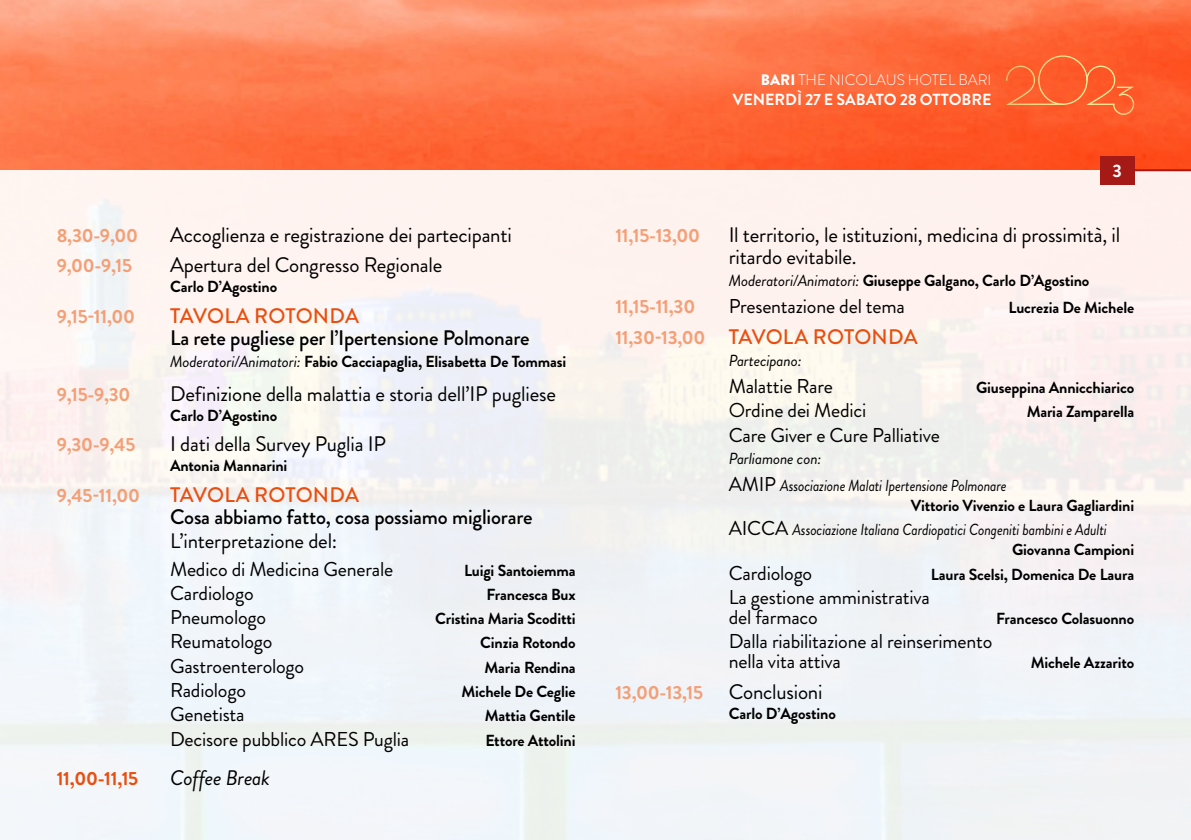
<style>
.page{position:relative;width:1191px;height:840px;background:#fff}
.page>*{position:absolute;margin:0;border:0;box-sizing:border-box;transform-origin:0 0}
.t1{font:21px/22px "Brandon Grotesque";letter-spacing:-.01em;color:#000}
.t2{font:500 21px "Brandon Grotesque";letter-spacing:-.01em;color:#000}
.t3{font:500 21px "Brandon Grotesque";letter-spacing:.005em;color:#e94e0f}
.t4{font:italic 21px "Brandon Grotesque";letter-spacing:-.01em;color:#000}
.t5{font:20px/20px "Brandon Grotesque";letter-spacing:-.01em;color:#000}
.t6{font:700 19px "Brandon Grotesque";letter-spacing:-.01em;color:#f49f76}
.t7{font:700 19px "Brandon Grotesque";letter-spacing:-.01em;color:#e94e0f}
.t8{font:700 18px "Brandon Grotesque";color:#fff}
.t9{font:700 16px "Brandon Grotesque";letter-spacing:-.01em;color:#000}
.t10{font:italic 16px/24.2px "Brandon Grotesque";letter-spacing:-.01em;color:#000;scale:.9 1}
.t11{font:italic 16px/27px "Brandon Grotesque";letter-spacing:-.01em;color:#000}
.t12{font:700 16px "Brandon Grotesque";color:#fff}
.t13{font:300 15.2px "Brandon Grotesque";color:#fff}
.s1{font-weight:400;font-style:italic}
.s2{font-weight:900}
.s3{font-weight:700;font-size:19px;color:#f49f76}
.s4{font-style:normal;font-size:20px}
.s5{font-weight:700;font-style:normal}
.s6{font-weight:400;font-size:21px;color:#000}
</style>
<div class="page">
<img style="left:0;top:0;width:1191px;height:170px">
<div style="left:0;top:170px;width:1191px;height:669px;background:#f3f3f3"></div>
<hr style="left:1128px;top:169px;width:63px;height:2px;background:#a51916">
<div style="left:1100px;top:156px;width:34px;height:28px;background:#a51916"></div>
<svg style="left:1006px;top:55px;width:128px;height:60px;background:#fc6531"></svg>
<p class="t6" style="left:57px;top:222px;width:83px">8,30-9,00</p>
<h1 class="t1" style="left:170px;top:224px;width:343px">Accoglienza e registrazione dei partecipanti</h1>
<p class="t6" style="left:57px;top:252px;width:77px">9,00-9,15</p>
<h1 class="t1" style="left:170px;top:254px;width:274px">Apertura del Congresso Regionale</h1>
<p class="t9" style="left:170px;top:275px;width:109px">Carlo D’Agostino</p>
<p class="t6" style="left:57px;top:303px;width:80px">9,15-11,00</p>
<h1 class="t3" style="left:170px;top:301px;width:190px">TAVOLA ROTONDA</h1>
<h1 class="t2" style="left:170px;top:323px;width:361px">La rete pugliese per l’Ipertensione Polmonare</h1>
<p class="t9" style="left:170px;top:350px;width:398px"><span class="s1">Moderatori/Animatori:</span> Fabio Cacciapaglia, Elisabetta De Tommasi</p>
<p class="t6" style="left:57px;top:380px;width:75px">9,15-9,30</p>
<h1 class="t1" style="left:170px;top:382px;width:387px">Definizione della malattia e storia dell’IP pugliese</h1>
<p class="t9" style="left:170px;top:403px;width:109px">Carlo D’Agostino</p>
<p class="t6" style="left:57px;top:431px;width:80px">9,30-9,45</p>
<h1 class="t1" style="left:170px;top:433px;width:217px">I dati della Survey Puglia IP</h1>
<p class="t9" style="left:170px;top:454px;width:119px">Antonia Mannarini</p>
<p class="t6" style="left:57px;top:481px;width:85px">9,45-11,00</p>
<h1 class="t3" style="left:170px;top:479px;width:190px">TAVOLA ROTONDA</h1>
<h1 class="t2" style="left:170px;top:501px;width:364px">Cosa abbiamo fatto, cosa possiamo migliorare</h1>
<h1 class="t1" style="left:170px;top:530px;width:169px">L’interpretazione del:</h1>
<p class="t5" style="left:170px;top:558px;width:225px">Medico di Medicina Generale</p>
<p class="t9" style="left:464px;top:558px;width:113px">Luigi Santoiemma</p>
<p class="t5" style="left:170px;top:583px;width:85px">Cardiologo</p>
<p class="t9" style="left:486px;top:583px;width:91px">Francesca Bux</p>
<p class="t5" style="left:170px;top:607px;width:98px">Pneumologo</p>
<p class="t9" style="left:435px;top:607px;width:142px">Cristina Maria Scoditti</p>
<p class="t5" style="left:170px;top:631px;width:104px">Reumatologo</p>
<p class="t9" style="left:480px;top:631px;width:97px">Cinzia Rotondo</p>
<p class="t5" style="left:170px;top:655px;width:136px">Gastroenterologo</p>
<p class="t9" style="left:484px;top:655px;width:92px">Maria Rendina</p>
<p class="t5" style="left:170px;top:680px;width:77px">Radiologo</p>
<p class="t9" style="left:461px;top:680px;width:116px">Michele De Ceglie</p>
<p class="t5" style="left:170px;top:704px;width:76px">Genetista</p>
<p class="t9" style="left:485px;top:704px;width:92px">Mattia Gentile</p>
<p class="t5" style="left:170px;top:728px;width:240px">Decisore pubblico ARES Puglia</p>
<p class="t9" style="left:485px;top:728px;width:92px">Ettore Attolini</p>
<p class="t7" style="left:57px;top:764px;width:83px">11,00-11,15</p>
<h1 class="t4" style="left:170px;top:762px;width:101px">Coffee Break</h1>
<p class="t13" style="left:761px;top:70px;width:232px"><span class="s2">BARI</span> THE NICOLAUS HOTEL BARI</p>
<p class="t12" style="left:732px;top:88px;width:260px">VENERDÌ 27 E SABATO 28 OTTOBRE</p>
<p class="t8" style="left:1112px;top:158px;width:11px">3</p>
<p class="t6" style="left:615px;top:222px;width:86px">11,15-13,00</p>
<h1 class="t1" style="left:729px;top:224px;width:393px">Il territorio, le istituzioni, medicina di prossimità, il ritardo evitabile.</h1>
<p class="t9" style="left:729px;top:269px;width:362px"><span class="s1">Moderatori/Animatori:</span> Giuseppe Galgano, Carlo D’Agostino</p>
<p class="t6" style="left:615px;top:293px;width:81px">11,15-11,30</p>
<p class="t5" style="left:729px;top:296px;width:178px">Presentazione del tema</p>
<p class="t9" style="left:1008px;top:296px;width:127px">Lucrezia De Michele</p>
<h1 class="t3" style="left:615px;top:322px;width:304px"><span class="s3">11,30-13,00</span> TAVOLA ROTONDA</h1>
<p class="t11" style="left:729px;top:347px;width:74px">Partecipano:</p>
<p class="t5" style="left:728px;top:376px;width:106px">Malattie Rare</p>
<p class="t9" style="left:976px;top:376px;width:160px">Giuseppina Annicchiarico</p>
<p class="t5" style="left:728px;top:400px;width:139px">Ordine dei Medici</p>
<p class="t9" style="left:1026px;top:400px;width:109px">Maria Zamparella</p>
<p class="t5" style="left:728px;top:425px;width:213px">Care Giver e Cure Palliative</p>
<p class="t11" style="left:728px;top:445px;width:279px">Parliamone con:<br><span class="s4">AMIP</span> Associazione Malati Ipertensione Polmonare</p>
<p class="t10" style="left:728px;top:493px;width:452px;text-indent:182px"><span class="s5">Vittorio Vivenzio e Laura Gagliardini<br></span><span class="s4">AICCA</span> Associazione Italiana Cardiopatici Congeniti bambini e Adulti</p>
<p class="t9" style="left:1012px;top:538px;width:124px">Giovanna Campioni</p>
<p class="t5" style="left:728px;top:562px;width:85px">Cardiologo</p>
<p class="t9" style="left:931px;top:562px;width:205px">Laura Scelsi, Domenica De Laura</p>
<p class="t5" style="left:728px;top:587px;width:203px">La gestione amministrativa del farmaco</p>
<p class="t9" style="left:996px;top:607px;width:140px">Francesco Colasuonno</p>
<p class="t5" style="left:728px;top:631px;width:265px">Dalla riabilitazione al reinserimento nella vita attiva</p>
<p class="t6" style="left:615px;top:678px;width:209px">13,00-13,15 <span class="s6">Conclusioni</span></p>
<p class="t9" style="left:729px;top:701px;width:109px">Carlo D’Agostino</p>
<p class="t9" style="left:1030px;top:651px;width:105px">Michele Azzarito</p>
</div>
